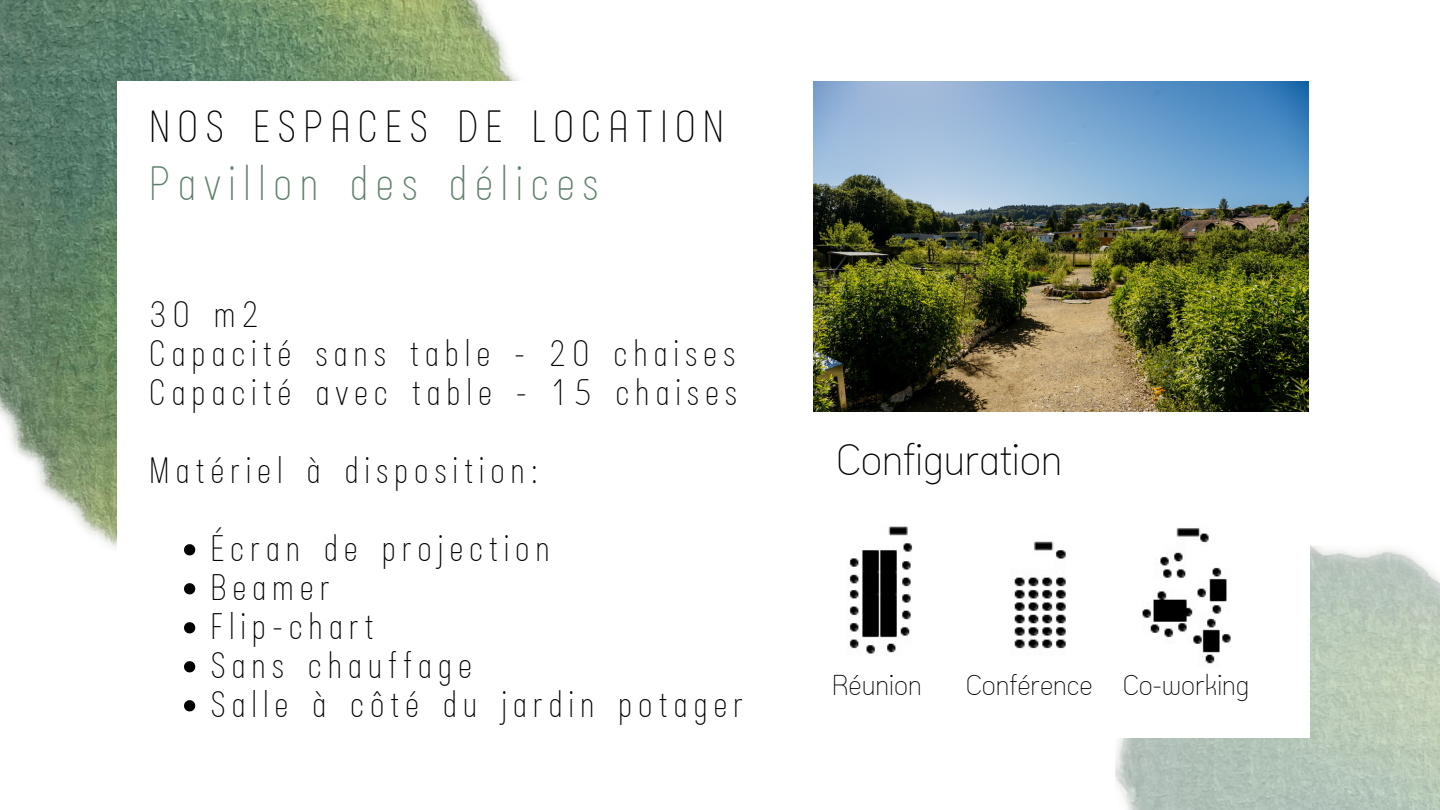
<style>
.page{position:relative;width:1440px;height:810px;background:#fff}
.page>*{position:absolute;margin:0;border:0;box-sizing:border-box;transform-origin:0 0}
.t1{font:300 47px "Arch TH Cond";letter-spacing:.18em;color:#5f816b}
.t2{font:300 44px "Arch TH Cond";letter-spacing:.18em;color:#000}
.t3{font:300 43px "Arch TH";color:#010101}
.t4{font:300 36px/39px "Arch TH Cond";letter-spacing:.18em;color:#000}
.t5{font:300 28px "Arch TH";color:#000}
</style>
<div class="page">
<img style="left:1192px;top:545px;width:248px;height:265px">
<img style="left:0;top:0;width:1192px;height:810px">
<div style="left:118px;top:81px;width:1191px;height:657px;background:#fff"></div>
<svg style="left:184px;top:544px;width:11px;height:11px"></svg>
<svg style="left:184px;top:583px;width:11px;height:11px"></svg>
<svg style="left:184px;top:622px;width:11px;height:11px"></svg>
<svg style="left:184px;top:661px;width:11px;height:11px"></svg>
<svg style="left:184px;top:700px;width:11px;height:11px"></svg>
<img style="left:849px;top:526px;width:382px;height:138px">
<img style="left:813px;top:81px;width:496px;height:331px">
<p class="t2" style="left:150px;top:102px;width:576px">NOS ESPACES DE LOCATION</p>
<h1 class="t1" style="left:150px;top:157px;width:450px">Pavillon des délices</h1>
<p class="t4" style="left:150px;top:299px;width:589px">30 m2<br>Capacité sans table - 20 chaises<br>Capacité avec table - 15 chaises</p>
<p class="t4" style="left:150px;top:455px;width:390px">Matériel à disposition:</p>
<p class="t4" style="left:211px;top:533px;width:534px">Écran de projection<br>Beamer<br>Flip-chart<br>Sans chauffage<br>Salle à côté du jardin potager</p>
<p class="t3" style="left:836px;top:436px;width:228px">Configuration</p>
<p class="t5" style="left:832px;top:669px;width:91px">Réunion</p>
<p class="t5" style="left:966px;top:669px;width:285px">Conférence Co-working</p>
</div>
